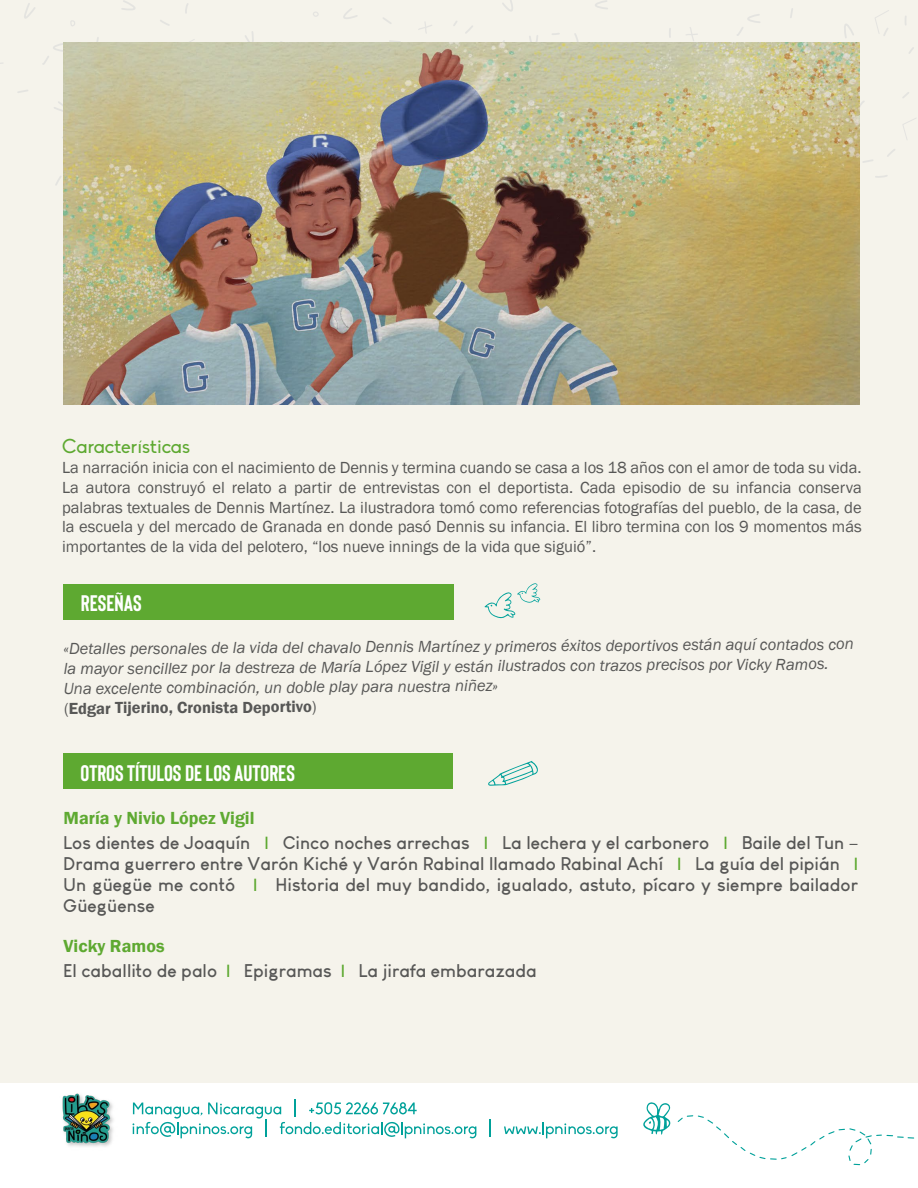
<style>
.page{position:relative;width:918px;height:1188px;background:#fff}
.page>*{position:absolute;margin:0;border:0;box-sizing:border-box;transform-origin:0 0}
.t1{font:700 22.5px "Bison";color:#fff}
.t2{font:19.5px "Biko";color:#5ea931}
.t3{font:700 18px/21px "Louis George Cafe";color:#575756;text-align:justify}
.t4{font:600 18px "Franklin Gothic";color:#5ea931}
.t5{font:16.5px/19.8px "Franklin Gothic";color:#575756;text-align:justify}
.t6{font:italic 16.5px/20.4px "Franklin Gothic";letter-spacing:-.01em;color:#575756}
.s1{font-style:normal}
.s2{font-weight:600;font-style:normal}
.s3{color:#5ea931}
.s4{font-family:"Myriad Pro";font-weight:400}
</style>
<div class="page">
<div style="left:0;top:0;width:918px;height:1082px;background:#f5f3eb"></div>
<svg style="left:677px;top:1115px;width:238px;height:51px"></svg>
<svg style="left:643px;top:1102px;width:28px;height:33px"></svg>
<svg style="left:133px;top:1100px;width:343px;height:38px"></svg>
<svg style="left:490px;top:1120px;width:1px;height:17px"></svg>
<svg style="left:504px;top:1122px;width:114px;height:16px"></svg>
<img style="left:62px;top:1093px;width:51px;height:54px">
<div style="left:63px;top:753px;width:390px;height:36px;background:#5ea931"></div>
<svg style="left:488px;top:761px;width:50px;height:25px"></svg>
<div style="left:64px;top:584px;width:390px;height:36px;background:#5ea931"></div>
<svg style="left:485px;top:583px;width:56px;height:35px"></svg>
<svg style="left:313px;top:12px;width:6px;height:5px"></svg>
<svg style="left:70px;top:20px;width:5px;height:6px"></svg>
<svg style="left:62px;top:125px;width:2px;height:15px"></svg>
<svg style="left:529px;top:35px;width:9px;height:7px"></svg>
<svg style="left:54px;top:100px;width:10px;height:16px"></svg>
<svg style="left:502px;top:0;width:11px;height:11px"></svg>
<svg style="left:24px;top:3px;width:11px;height:16px"></svg>
<svg style="left:343px;top:8px;width:14px;height:11px"></svg>
<svg style="left:245px;top:31px;width:9px;height:11px"></svg>
<svg style="left:595px;top:0;width:13px;height:9px"></svg>
<svg style="left:121px;top:0;width:14px;height:10px"></svg>
<svg style="left:552px;top:33px;width:8px;height:2px"></svg>
<svg style="left:17px;top:90px;width:11px;height:3px"></svg>
<svg style="left:160px;top:20px;width:9px;height:6px"></svg>
<svg style="left:574px;top:33px;width:4px;height:9px"></svg>
<svg style="left:669px;top:28px;width:2px;height:10px"></svg>
<svg style="left:42px;top:42px;width:22px;height:22px"></svg>
<svg style="left:55px;top:176px;width:6px;height:9px"></svg>
<svg style="left:383px;top:17px;width:90px;height:25px"></svg>
<svg style="left:185px;top:3px;width:3px;height:10px"></svg>
<svg style="left:686px;top:27px;width:12px;height:14px"></svg>
<svg style="left:844px;top:24px;width:10px;height:14px"></svg>
<svg style="left:909px;top:47px;width:5px;height:7px"></svg>
<svg style="left:902px;top:92px;width:7px;height:6px"></svg>
<svg style="left:863px;top:160px;width:10px;height:3px"></svg>
<svg style="left:859px;top:99px;width:6px;height:10px"></svg>
<svg style="left:875px;top:175px;width:13px;height:3px"></svg>
<svg style="left:737px;top:14px;width:23px;height:21px"></svg>
<svg style="left:887px;top:149px;width:8px;height:8px"></svg>
<svg style="left:790px;top:8px;width:3px;height:10px"></svg>
<svg style="left:903px;top:118px;width:13px;height:21px"></svg>
<svg style="left:875px;top:10px;width:14px;height:26px"></svg>
<img style="left:64px;top:42px;width:795px;height:363px">
<p class="t2" style="left:62px;top:435px;width:130px">Características</p>
<p class="t5" style="left:62px;top:458px;width:801px">La narración inicia con el nacimiento de Dennis y termina cuando se casa a los 18 años con el amor de toda su vida.<br>La autora construyó el relato a partir de entrevistas con el deportista. Cada episodio de su infancia conserva palabras textuales de Dennis Martínez. La ilustradora tomó como referencias fotografías del pueblo, de la casa, de la escuela y del mercado de Granada en donde pasó Dennis su infancia. El libro termina con los 9 momentos más importantes de la vida del pelotero, “los nueve innings de la vida que siguió”.</p>
<h1 class="t1" style="left:81px;top:591px;width:62px">RESEÑAS</h1>
<p class="t6" style="left:64px;top:637px;width:792px">«Detalles personales de la vida del chavalo Dennis Martínez y primeros éxitos deportivos están aquí contados con la mayor sencillez por la destreza de María López Vigil y están ilustrados con trazos precisos por Vicky Ramos.<br>Una excelente combinación, un doble play para nuestra niñez»<br><span class="s1">(</span><span class="s2">Edgar Tijerino, Cronista Deportivo</span><span class="s1">)</span></p>
<h1 class="t1" style="left:81px;top:761px;width:216px">OTROS TÍTULOS DE LOS AUTORES</h1>
<p class="t4" style="left:64px;top:806px;width:192px">María y Nivio López Vigil</p>
<p class="t3" style="left:63px;top:832px;width:796px">Los dientes de Joaquín <span class="s3">|</span> Cinco noches arrechas <span class="s3">|</span> La lechera y el carbonero <span class="s3">|</span> Baile del Tun <span class="s4">– </span>Drama guerrero entre Varón Kiché y Varón Rabinal llamado Rabinal Achí <span class="s3">|</span> La guía del pipián <span class="s3">| </span>Un güegüe me contó <span class="s3">|</span> Historia del muy bandido, igualado, astuto, pícaro y siempre bailador Güegüense</p>
<p class="t4" style="left:64px;top:934px;width:102px">Vicky Ramos</p>
<p class="t3" style="left:63px;top:960px;width:475px">El caballito de palo <span class="s3">|</span> Epigramas <span class="s3">|</span> La jirafa embarazada</p>
</div>
